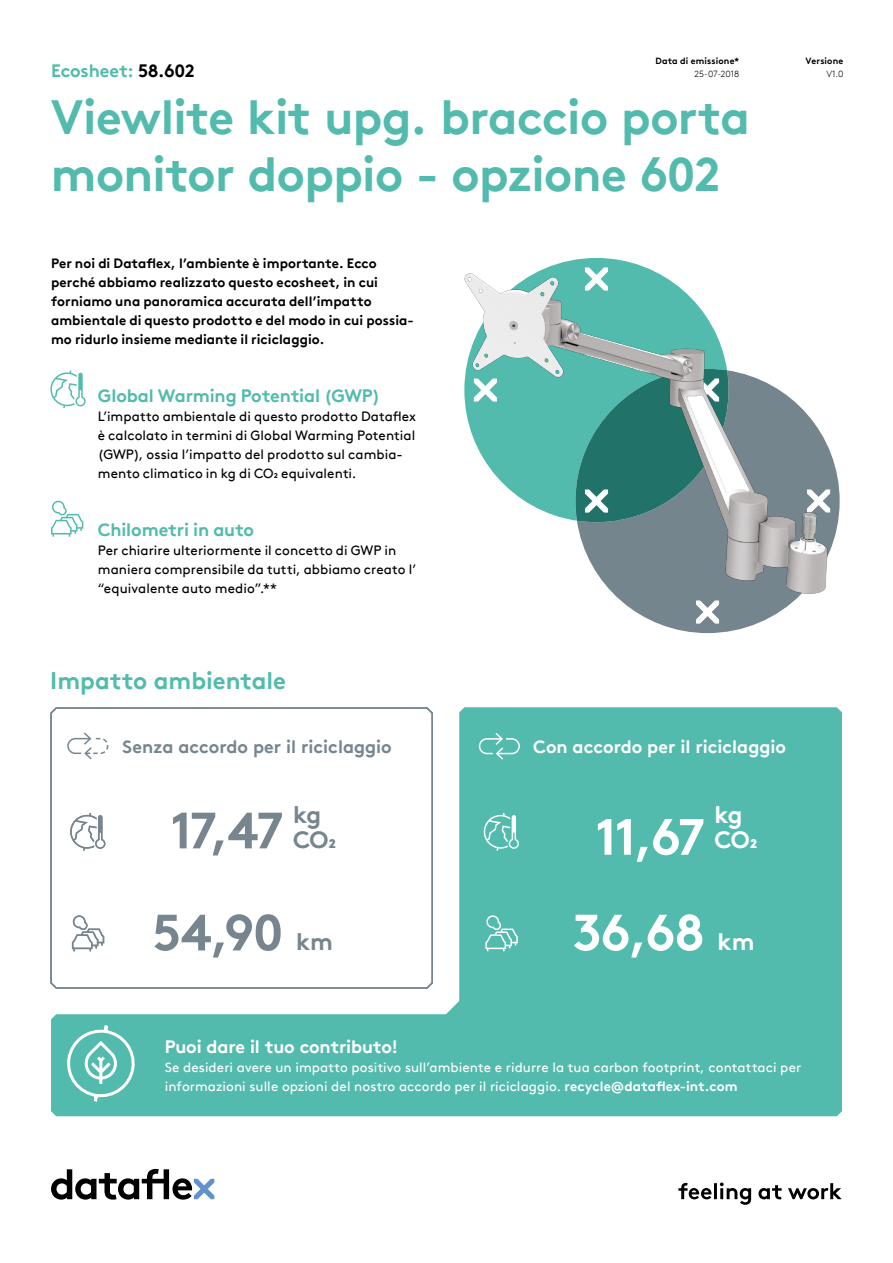
<style>
.page{position:relative;width:893px;height:1263px;background:#fff}
.page>*{position:absolute;margin:0;border:0;box-sizing:border-box;transform-origin:0 0}
.Value{font:700 51px "Brown Pro TT";letter-spacing:-.04em;color:#76858e}
.Table_bold{font:700 51px "Brown Pro TT";color:#fff}
.Value-2{font:700 51px "Brown Pro TT";color:#fff}
.t1{font:700 48px/57.4px "Brown Pro TT";letter-spacing:-.015em;color:#53bbad}
.Subkop{font:700 24px "Brown Pro TT";color:#53bbad}
.body{font:700 24px "Brown Pro TT";color:#76858e}
.body-2{font:700 24px "Brown Pro TT";color:#fff}
.Body_white{font:700 24px "Brown Pro TT";color:#76858e}
.Body_white-2{font:700 24px "Brown Pro TT";color:#fff}
.body-3{font:700 18px "Brown Pro TT";letter-spacing:-.01em;color:#53bbad}
.Subkop-2{font:700 18px "Brown Pro TT";color:#76858e}
.Subkop-3{font:700 18px "Brown Pro TT";color:#fff}
.Small_print{font:700 18px "Brown Pro TT";letter-spacing:-.01em;color:#fff}
.productnummer{font:700 18px "Brown Pro TT";letter-spacing:-.01em;color:#53bbad}
.body-4{font:13.5px/19.2px "Brown Pro TT";letter-spacing:.005em;color:#000}
.body-5{font:700 13.5px/19.2px "Brown Pro TT";letter-spacing:.005em;color:#000}
.Small_print-2{font:13.5px/19.2px "Brown Pro TT";letter-spacing:.005em;color:#fff}
.Small_print-3{font:700 9px "Brown Pro TT";letter-spacing:.02em;color:#000}
.Small_print-4{font:300 9px "Brown Pro TT";letter-spacing:-.005em;color:#000}
.s1{color:#000}
.s2{font-weight:700}
</style>
<div class="page">
<svg style="left:446px;top:1001px;width:13px;height:13px"></svg>
<div style="left:459px;top:707px;width:383px;height:307px;background:#53bbad"></div>
<svg style="left:50px;top:707px;width:383px;height:282px"></svg>
<svg style="left:548px;top:258px;width:96px;height:9px"></svg>
<svg style="left:621px;top:475px;width:219px;height:158px"></svg>
<svg style="left:51px;top:1169px;width:163px;height:30px"></svg>
<svg style="left:678px;top:1182px;width:164px;height:23px"></svg>
<img style="left:464px;top:267px;width:373px;height:334px">
<div style="left:51px;top:1014px;width:791px;height:102px;background:#53bbad"></div>
<svg style="left:479px;top:733px;width:41px;height:27px"></svg>
<svg style="left:67px;top:732px;width:41px;height:27px"></svg>
<svg style="left:66px;top:1025px;width:70px;height:79px;background:#74c8bc"></svg>
<svg style="left:51px;top:501px;width:32px;height:36px"></svg>
<svg style="left:72px;top:915px;width:32px;height:36px"></svg>
<svg style="left:485px;top:915px;width:33px;height:36px"></svg>
<svg style="left:50px;top:370px;width:36px;height:38px"></svg>
<svg style="left:70px;top:813px;width:35px;height:38px"></svg>
<svg style="left:483px;top:813px;width:36px;height:38px"></svg>
<p class="productnummer" style="left:51px;top:56px;width:145px">Ecosheet: <span class="s1">58.602</span></p>
<p class="Small_print-3" style="left:655px;top:53px;width:85px">Data di emissione*</p>
<p class="Small_print-4" style="left:694px;top:67px;width:46px">25-07-2018</p>
<p class="t1" style="left:51px;top:83px;width:700px">Viewlite kit upg. braccio porta monitor doppio - opzione 602</p>
<p class="body-5" style="left:51px;top:252px;width:364px">Per noi di Dataflex, l’ambiente è importante. Ecco perché abbiamo realizzato questo ecosheet, in cui forniamo una panoramica accurata dell’impatto ambientale di questo prodotto e del modo in cui possia&shy;mo ridurlo insieme mediante il riciclaggio.</p>
<p class="body-3" style="left:98px;top:381px;width:284px">Global Warming Potential (GWP)</p>
<p class="body-4" style="left:98px;top:406px;width:320px">L’impatto ambientale di questo prodotto Dataflex</p>
<p class="body-4" style="left:98px;top:425px;width:319px">è calcolato in termini di Global Warming Potential (GWP), ossia l’impatto del prodotto sul cambia&shy;mento climatico in kg di CO2 equivalenti.</p>
<p class="body-3" style="left:98px;top:515px;width:158px">Chilometri in auto</p>
<p class="body-4" style="left:98px;top:539px;width:320px">Per chiarire ulteriormente il concetto di GWP in maniera comprensibile da tutti, abbiamo creato l’ “equivalente auto medio”.**</p>
<p class="Small_print-3" style="left:806px;top:53px;width:39px">Versione</p>
<p class="Small_print-4" style="left:826px;top:67px;width:18px">V1.0</p>
<p class="Subkop" style="left:50px;top:661px;width:237px">Impatto ambientale</p>
<p class="Subkop-2" style="left:123px;top:732px;width:271px">Senza accordo per il riciclaggio</p>
<p class="Subkop-3" style="left:533px;top:732px;width:254px">Con accordo per il riciclaggio</p>
<p class="body" style="left:293px;top:795px;width:30px">kg</p>
<p class="body" style="left:293px;top:820px;width:45px">CO2</p>
<p class="Value" style="left:170px;top:789px;width:115px">17,47</p>
<p class="Table_bold" style="left:595px;top:795px;width:111px">11,67</p>
<p class="body-2" style="left:714px;top:795px;width:30px">kg</p>
<p class="body-2" style="left:714px;top:820px;width:45px">CO2</p>
<p class="Value" style="left:152px;top:891px;width:132px">54,90</p>
<p class="Body_white" style="left:296px;top:922px;width:38px">km</p>
<p class="Value-2" style="left:573px;top:891px;width:134px">36,68</p>
<p class="Body_white-2" style="left:718px;top:922px;width:38px">km</p>
<p class="Small_print" style="left:165px;top:1031px;width:235px">Puoi dare il tuo contributo!</p>
<p class="Small_print-2" style="left:165px;top:1056px;width:638px">Se desideri avere un impatto positivo sull’ambiente e ridurre la tua carbon footprint, contattaci per informazioni sulle opzioni del nostro accordo per il riciclaggio. <span class="s2">recycle@dataflex-int.com</span></p>
</div>
